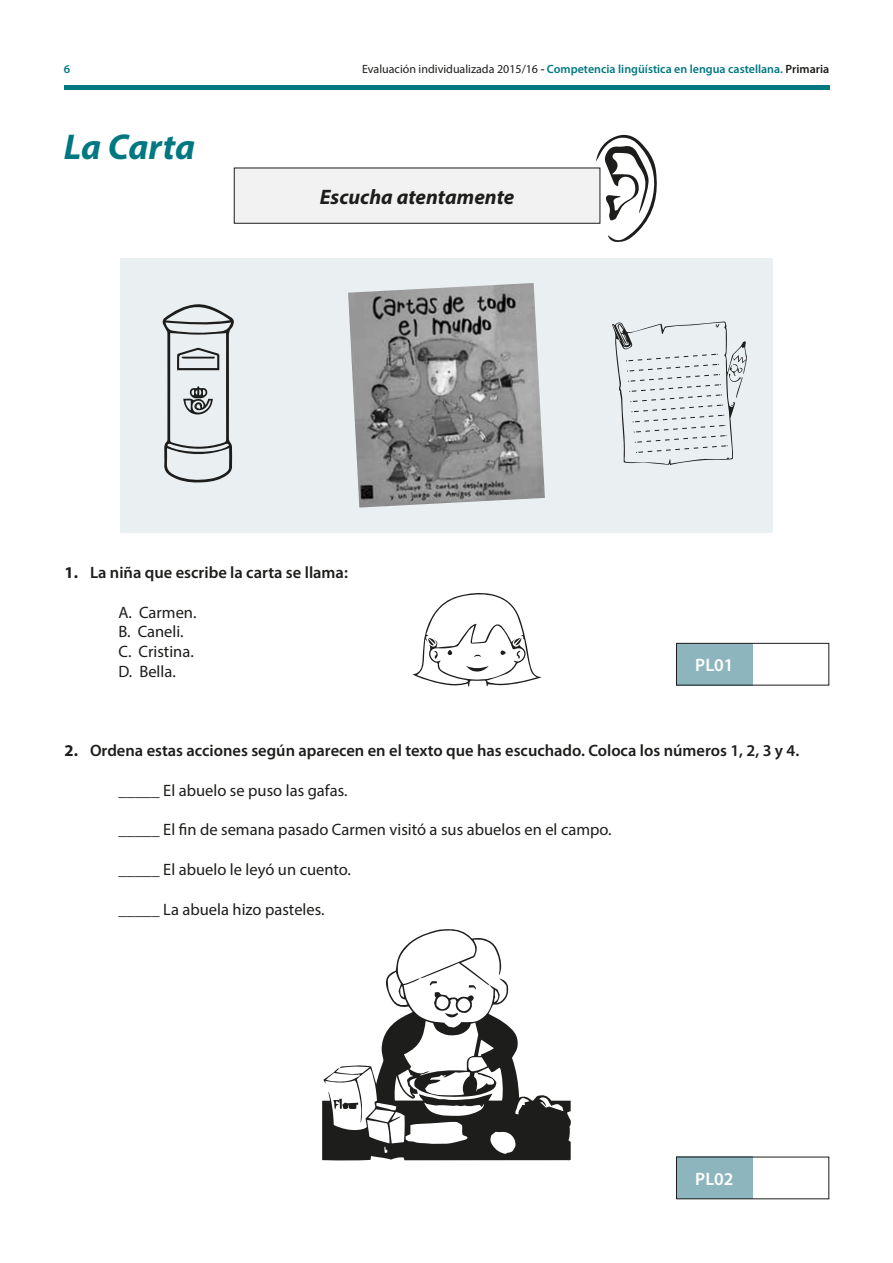
<style>
.page{position:relative;width:893px;height:1263px;background:#fff}
.page>*{position:absolute;margin:0;border:0;box-sizing:border-box;transform-origin:0 0}
.t1{font:italic 700 36px "Myriad Pro";color:#007881}
.t2{font:italic 700 21px "Myriad Pro";color:#1d1d1b}
.t3{font:600 18px "Myriad Pro";color:#fff}
.t4{font:16.5px/19.8px "Myriad Pro";color:#1d1d1b}
.t5{font:600 16.5px "Myriad Pro";color:#1d1d1b}
.t6{font:600 12px "Myriad Pro";color:#007881}
.s1{font-weight:400;color:#1d1d1b}
.s2{color:#1d1d1b}
.s3{font-weight:700}
</style>
<div class="page">
<div style="left:120px;top:259px;width:652px;height:274px;background:#eaf0f2"></div>
<div style="left:234px;top:168px;width:366px;height:55px;background:#f2f2f2"></div>
<div style="left:234px;top:168px;width:366px;height:56px;border:1px solid #1d1d1b"></div>
<img style="left:348px;top:283px;width:197px;height:225px">
<svg style="left:596px;top:134px;width:61px;height:108px"></svg>
<svg style="left:162px;top:304px;width:72px;height:179px"></svg>
<svg style="left:612px;top:321px;width:135px;height:144px"></svg>
<svg style="left:412px;top:593px;width:130px;height:93px"></svg>
<svg style="left:322px;top:929px;width:249px;height:232px"></svg>
<svg style="left:323px;top:1072px;width:40px;height:51px"></svg>
<svg style="left:429px;top:981px;width:47px;height:38px"></svg>
<div style="left:676px;top:643px;width:77px;height:42px;background:#8db5bd"></div>
<div style="left:676px;top:643px;width:153px;height:42px;border:1px solid #1d1d1b"></div>
<div style="left:676px;top:1157px;width:77px;height:42px;background:#8db5bd"></div>
<div style="left:676px;top:1157px;width:153px;height:42px;border:1px solid #1d1d1b"></div>
<hr style="left:65px;top:85px;width:765px;height:4px;background:#007881">
<p class="t6" style="left:64px;top:62px;width:8px">6</p>
<p class="t6" style="left:362px;top:62px;width:469px"><span class="s1">Evaluación individualizada 2015/16</span> <span class="s2">-</span> Competencia lingüística en lengua castellana. <span class="s2">Primaria</span></p>
<h1 class="t1" style="left:64px;top:123px;width:133px">La Carta</h1>
<p class="t2" style="left:320px;top:183px;width:196px">Escucha atentamente</p>
<p class="t5" style="left:65px;top:563px;width:285px"><span class="s3">1.</span> La niña que escribe la carta se llama:</p>
<p class="t4" style="left:119px;top:602px;width:79px">A. Carmen.<br>B. Caneli.<br>C. Cristina.<br>D. Bella.</p>
<p class="t3" style="left:695px;top:655px;width:40px">PL01</p>
<p class="t5" style="left:65px;top:741px;width:736px"><span class="s3">2.</span> Ordena estas acciones según aparecen en el texto que has escuchado. Coloca los números 1, 2, 3 y 4.</p>
<p class="t4" style="left:119px;top:780px;width:230px">_____ El abuelo se puso las gafas.</p>
<p class="t4" style="left:119px;top:820px;width:495px">_____ El fin de semana pasado Carmen visitó a sus abuelos en el campo.</p>
<p class="t4" style="left:119px;top:859px;width:234px">_____ El abuelo le leyó un cuento.</p>
<p class="t4" style="left:119px;top:899px;width:207px">_____ La abuela hizo pasteles.</p>
<p class="t3" style="left:695px;top:1169px;width:40px">PL02</p>
</div>
